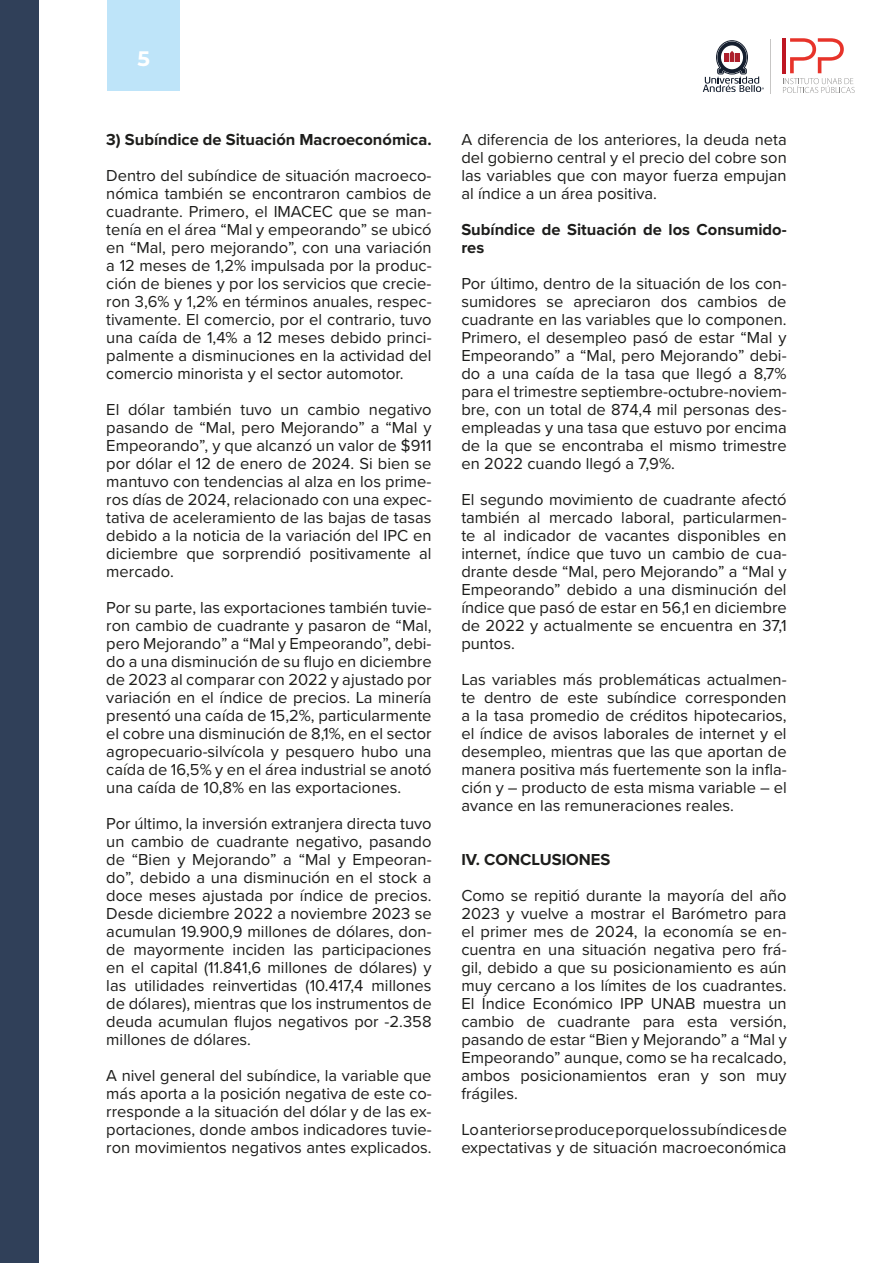
<style>
.page{position:relative;width:893px;height:1263px;background:#fff}
.page>*{position:absolute;margin:0;border:0;box-sizing:border-box;transform-origin:0 0}
.t1{font:700 21px "Montserrat";color:#fff}
.t2{font:16.5px/18px "Proxima Nova";color:#1d1d1b;text-align:justify}
.t3{font:700 16.5px/18px "Proxima Nova";color:#1d1d1b}
</style>
<div class="page">
<div style="left:107px;top:0;width:73px;height:90px;background:#bee4f9"></div>
<div style="left:0;top:0;width:38px;height:1263px;background:#304059"></div>
<svg style="left:703px;top:41px;width:61px;height:51px"></svg>
<hr style="left:771px;top:39px;width:1px;height:55px;background:#c7c6c5">
<hr style="left:782px;top:38px;width:4px;height:35px;background:#be1622">
<svg style="left:783px;top:38px;width:72px;height:55px"></svg>
<p class="t1" style="left:137px;top:44px;width:14px">5</p>
<p class="t3" style="left:106px;top:130px;width:327px">3) Subíndice de Situación Macroeconómica.</p>
<p class="t2" style="left:106px;top:166px;width:327px">Dentro del subíndice de situación macroeco&shy;nómica también se encontraron cambios de cuadrante. Primero, el IMACEC que se man&shy;tenía en el área “Mal y empeorando” se ubicó en “Mal, pero mejorando”, con una variación a 12 meses de 1,2% impulsada por la produc&shy;ción de bienes y por los servicios que crecie&shy;ron 3,6% y 1,2% en términos anuales, respec&shy;tivamente. El comercio, por el contrario, tuvo una caída de 1,4% a 12 meses debido princi&shy;palmente a disminuciones en la actividad del comercio minorista y el sector automotor.</p>
<p class="t2" style="left:106px;top:400px;width:327px">El dólar también tuvo un cambio negativo pasando de “Mal, pero Mejorando” a “Mal y Empeorando”, y que alcanzó un valor de $911 por dólar el 12 de enero de 2024. Si bien se mantuvo con tendencias al alza en los prime&shy;ros días de 2024, relacionado con una expec&shy;tativa de aceleramiento de las bajas de tasas debido a la noticia de la variación del IPC en diciembre que sorprendió positivamente al mercado.</p>
<p class="t2" style="left:106px;top:598px;width:327px">Por su parte, las exportaciones también tuvie&shy;ron cambio de cuadrante y pasaron de “Mal, pero Mejorando” a “Mal y Empeorando”, debi&shy;do a una disminución de su flujo en diciembre de 2023 al comparar con 2022 y ajustado por variación en el índice de precios. La minería presentó una caída de 15,2%, particularmente el cobre una disminución de 8,1%, en el sector agropecuario-silvícola y pesquero hubo una caída de 16,5% y en el área industrial se anotó una caída de 10,8% en las exportaciones.</p>
<p class="t2" style="left:106px;top:814px;width:327px">Por último, la inversión extranjera directa tuvo un cambio de cuadrante negativo, pasando de “Bien y Mejorando” a “Mal y Empeoran&shy;do”, debido a una disminución en el stock a doce meses ajustada por índice de precios.<br>Desde diciembre 2022 a noviembre 2023 se acumulan 19.900,9 millones de dólares, don&shy;de mayormente inciden las participaciones en el capital (11.841,6 millones de dólares) y las utilidades reinvertidas (10.417,4 millones de dólares), mientras que los instrumentos de deuda acumulan flujos negativos por -2.358 millones de dólares.</p>
<p class="t2" style="left:106px;top:1066px;width:327px">A nivel general del subíndice, la variable que más aporta a la posición negativa de este co&shy;rresponde a la situación del dólar y de las ex&shy;portaciones, donde ambos indicadores tuvie&shy;ron movimientos negativos antes explicados.</p>
<p class="t2" style="left:461px;top:130px;width:327px">A diferencia de los anteriores, la deuda neta del gobierno central y el precio del cobre son las variables que con mayor fuerza empujan al índice a un área positiva.</p>
<p class="t3" style="left:461px;top:220px;width:327px">Subíndice de Situación de los Consumido&shy;res</p>
<p class="t2" style="left:461px;top:274px;width:327px">Por último, dentro de la situación de los con&shy;sumidores se apreciaron dos cambios de cuadrante en las variables que lo componen.<br>Primero, el desempleo pasó de estar “Mal y Empeorando” a “Mal, pero Mejorando” debi&shy;do a una caída de la tasa que llegó a 8,7% para el trimestre septiembre-octubre-noviem&shy;bre, con un total de 874,4 mil personas des&shy;empleadas y una tasa que estuvo por encima de la que se encontraba el mismo trimestre en 2022 cuando llegó a 7,9%.</p>
<p class="t2" style="left:461px;top:490px;width:327px">El segundo movimiento de cuadrante afectó también al mercado laboral, particularmen&shy;te al indicador de vacantes disponibles en internet, índice que tuvo un cambio de cua&shy;drante desde “Mal, pero Mejorando” a “Mal y Empeorando” debido a una disminución del índice que pasó de estar en 56,1 en diciembre de 2022 y actualmente se encuentra en 37,1 puntos.</p>
<p class="t2" style="left:461px;top:670px;width:327px">Las variables más problemáticas actualmen&shy;te dentro de este subíndice corresponden a la tasa promedio de créditos hipotecarios, el índice de avisos laborales de internet y el desempleo, mientras que las que aportan de manera positiva más fuertemente son la infla&shy;ción y – producto de esta misma variable – el avance en las remuneraciones reales.</p>
<p class="t3" style="left:461px;top:850px;width:150px">IV. CONCLUSIONES</p>
<p class="t2" style="left:461px;top:886px;width:327px">Como se repitió durante la mayoría del año 2023 y vuelve a mostrar el Barómetro para el primer mes de 2024, la economía se en&shy;cuentra en una situación negativa pero frá&shy;gil, debido a que su posicionamiento es aún muy cercano a los límites de los cuadrantes.<br>El Índice Económico IPP UNAB muestra un cambio de cuadrante para esta versión, pasando de estar “Bien y Mejorando” a “Mal y Empeorando” aunque, como se ha recalcado, ambos posicionamientos eran y son muy frágiles.</p>
<p class="t2" style="left:461px;top:1120px;width:327px">Loanteriorseproduceporquelossubíndicesde expectativas y de situación macroeconómica</p>
</div>
